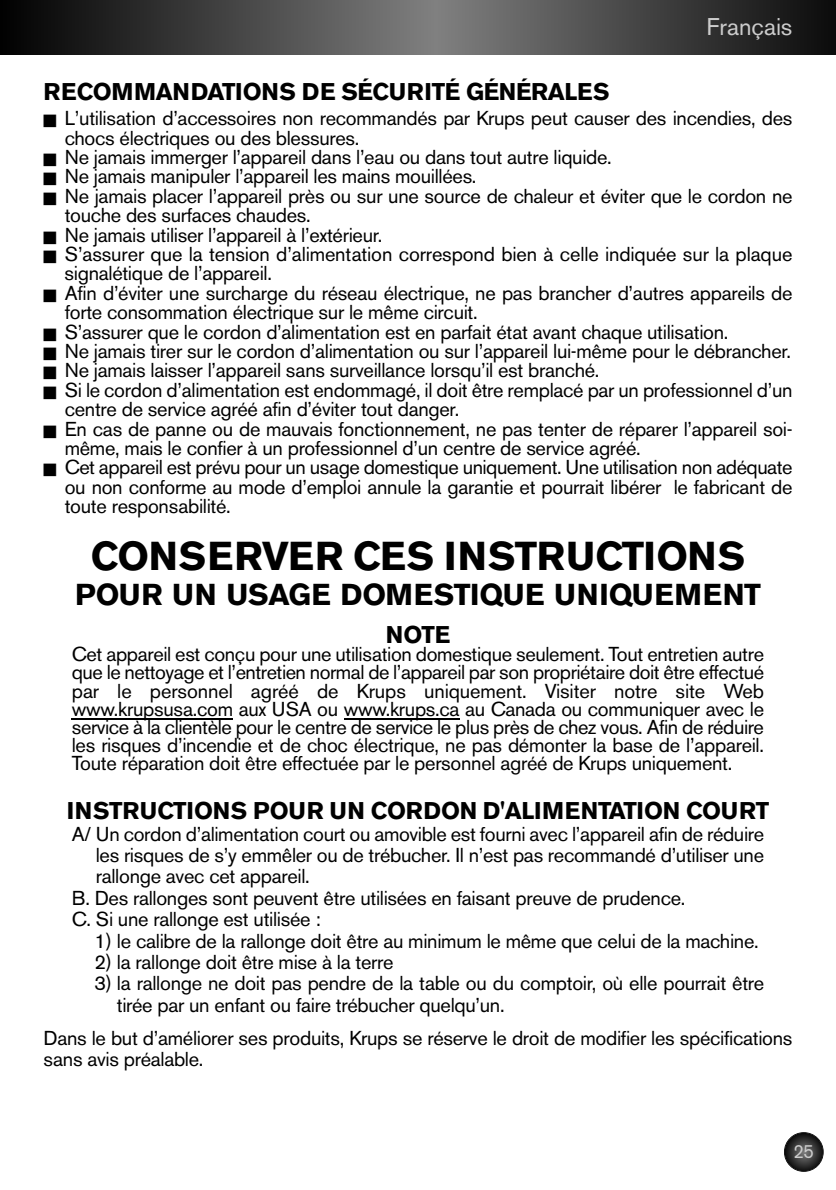
<style>
.page{position:relative;width:836px;height:1190px;background:#fff}
.page>*{position:absolute;margin:0;border:0;box-sizing:border-box;transform-origin:0 0}
.t1{font:700 40px "Akzidenz Grotesk BE";letter-spacing:.005em;color:#000}
.t2{font:700 30px "Akzidenz Grotesk BE";color:#000}
.t3{font:700 24px "Akzidenz Grotesk BE";letter-spacing:-.015em;color:#000}
.t4{font:24px "Akzidenz Grotesk BE";color:#ccc}
.t5{font:20px/19.4px "Akzidenz Grotesk BE";letter-spacing:-.015em;color:#000}
.t6{font:19px "Akzidenz Grotesk BE";color:#ccc;scale:.95 1}
</style>
<div class="page">
<hr style="left:72px;top:718px;width:161px;height:2px;background:#000">
<hr style="left:343px;top:718px;width:116px;height:2px;background:#000">
<svg style="left:0;top:0;width:835px;height:55px;background:#424242"></svg>
<svg style="left:784px;top:1133px;width:38px;height:38px"></svg>
<div style="left:783px;top:1132px;width:40px;height:40px;border:2px solid #000;border-radius:50%"></div>
<p class="t4" style="left:706px;top:18px;width:87px">Français</p>
<p class="t3" style="left:43px;top:82px;width:567px">RECOMMANDATIONS DE SÉCURITÉ GÉNÉRALES</p>
<p class="t5" style="left:65px;top:111px;width:729px;text-indent:-21px">■ L’utilisation d’accessoires non recommandés par Krups peut causer des incendies, des chocs électriques ou des blessures.</p>
<p class="t5" style="left:43px;top:149px;width:569px">■ Ne jamais immerger l’appareil dans l’eau ou dans tout autre liquide.</p>
<p class="t5" style="left:43px;top:169px;width:434px">■ Ne jamais manipuler l’appareil les mains mouillées.</p>
<p class="t5" style="left:65px;top:188px;width:729px;text-indent:-21px">■ Ne jamais placer l’appareil près ou sur une source de chaleur et éviter que le cordon ne touche des surfaces chaudes.</p>
<p class="t5" style="left:43px;top:227px;width:340px">■ Ne jamais utiliser l’appareil à l’extérieur.</p>
<p class="t5" style="left:65px;top:246px;width:729px;text-indent:-21px">■ S’assurer que la tension d’alimentation correspond bien à celle indiquée sur la plaque signalétique de l’appareil.</p>
<p class="t5" style="left:65px;top:285px;width:729px;text-indent:-21px">■ Afin d’éviter une surcharge du réseau électrique, ne pas brancher d’autres appareils de forte consommation électrique sur le même circuit.</p>
<p class="t5" style="left:43px;top:324px;width:686px">■ S’assurer que le cordon d’alimentation est en parfait état avant chaque utilisation.</p>
<p class="t5" style="left:43px;top:343px;width:749px">■ Ne jamais tirer sur le cordon d’alimentation ou sur l’appareil lui-même pour le débrancher.</p>
<p class="t5" style="left:43px;top:363px;width:557px">■ Ne jamais laisser l’appareil sans surveillance lorsqu’il est branché.</p>
<p class="t5" style="left:65px;top:382px;width:729px;text-indent:-21px">■ Si le cordon d’alimentation est endommagé, il doit être remplacé par un professionnel d’un centre de service agréé afin d’éviter tout danger.</p>
<p class="t5" style="left:65px;top:421px;width:729px;text-indent:-21px">■ En cas de panne ou de mauvais fonctionnement, ne pas tenter de réparer l’appareil soi&shy;même, mais le confier à un professionnel d’un centre de service agréé.</p>
<p class="t5" style="left:65px;top:460px;width:729px;text-align:justify;text-indent:-21px">■ Cet appareil est prévu pour un usage domestique uniquement. Une utilisation non adéquate ou non conforme au mode d’emploi annule la garantie et pourrait libérer le fabricant de toute responsabilité.</p>
<h1 class="t1" style="left:91px;top:540px;width:656px">CONSERVER CES INSTRUCTIONS</h1>
<h2 class="t2" style="left:75px;top:583px;width:687px">POUR UN USAGE DOMESTIQUE UNIQUEMENT</h2>
<p class="t3" style="left:385px;top:625px;width:66px">NOTE</p>
<p class="t5" style="left:72px;top:647px;width:693px;line-height:18.2px;text-align:justify">Cet appareil est conçu pour une utilisation domestique seulement. Tout entretien autre que le nettoyage et l’entretien normal de l’appareil par son propriétaire doit être effectué par le personnel agréé de Krups uniquement. Visiter notre site Web www.krupsusa.com aux USA ou www.krups.ca au Canada ou communiquer avec le service à la clientèle pour le centre de service le plus près de chez vous. Afin de réduire les risques d’incendie et de choc électrique, ne pas démonter la base de l’appareil.<br>Toute réparation doit être effectuée par le personnel agréé de Krups uniquement.</p>
<p class="t3" style="left:67px;top:801px;width:703px">INSTRUCTIONS POUR UN CORDON D'ALIMENTATION COURT</p>
<p class="t5" style="left:72px;top:826px;width:693px">A/ Un cordon d’alimentation court ou amovible est fourni avec l’appareil afin de réduire</p>
<p class="t5" style="left:96px;top:847px;width:669px">les risques de s’y emmêler ou de trébucher. Il n’est pas recommandé d’utiliser une</p>
<p class="t5" style="left:96px;top:869px;width:215px">rallonge avec cet appareil.</p>
<p class="t5" style="left:72px;top:890px;width:615px">B. Des rallonges sont peuvent être utilisées en faisant preuve de prudence.</p>
<p class="t5" style="left:72px;top:912px;width:250px">C. Si une rallonge est utilisée :</p>
<p class="t5" style="left:94px;top:933px;width:665px">1) le calibre de la rallonge doit être au minimum le même que celui de la machine.</p>
<p class="t5" style="left:94px;top:954px;width:300px">2) la rallonge doit être mise à la terre</p>
<p class="t5" style="left:117px;top:975px;width:648px;line-height:21.4px;text-indent:-22px">3) la rallonge ne doit pas pendre de la table ou du comptoir, où elle pourrait être tirée par un enfant ou faire trébucher quelqu’un.</p>
<p class="t5" style="left:43px;top:1029px;width:750px;line-height:21.4px">Dans le but d’améliorer ses produits, Krups se réserve le droit de modifier les spécifications sans avis préalable.</p>
<p class="t6" style="left:793px;top:1144px;width:23px">25</p>
</div>
